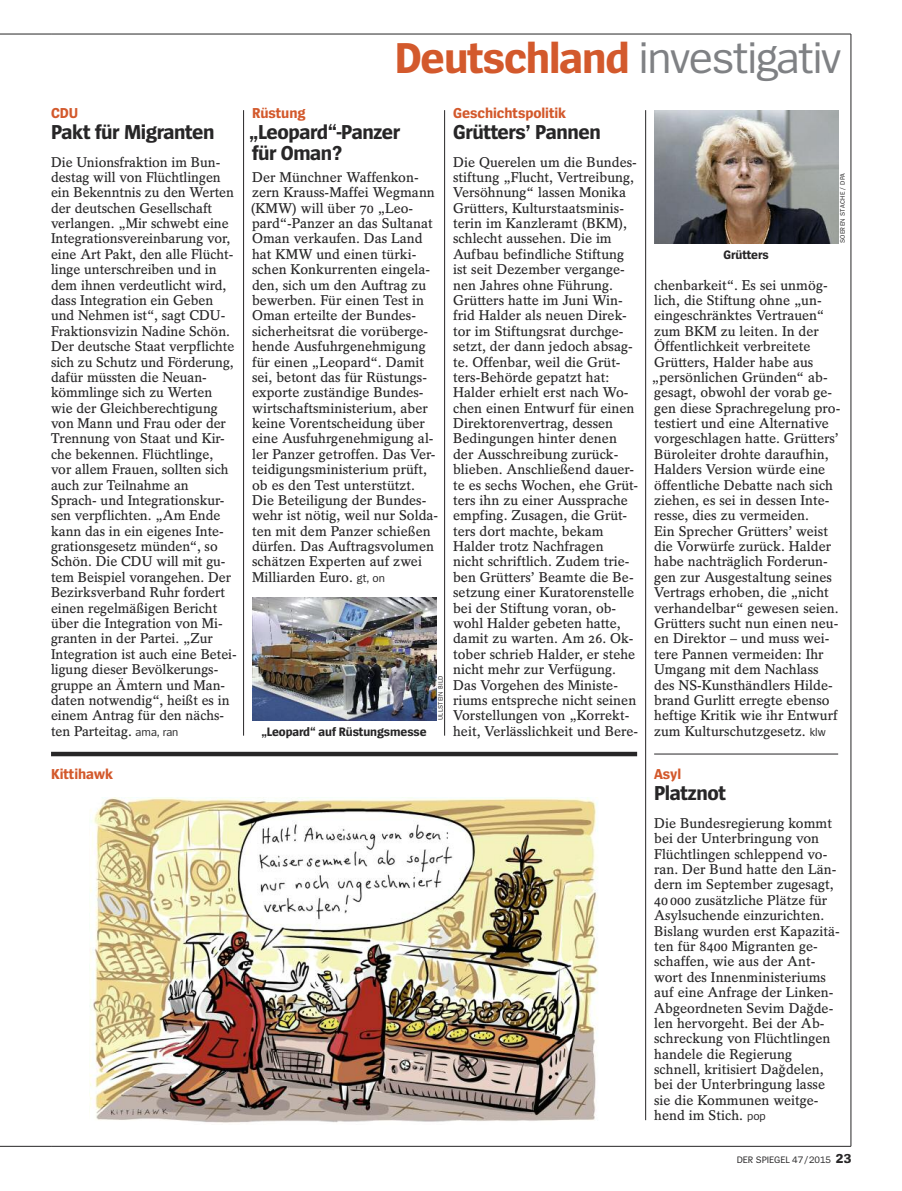
<style>
.page{position:relative;width:902px;height:1191px;background:#fff}
.page>*{position:absolute;margin:0;border:0;box-sizing:border-box;transform-origin:0 0}
.t1{font:45px "Spiegel Sans";letter-spacing:-.025em;color:#7f8184}
.t2{font:700 21px/21px "Spiegel Sans";letter-spacing:-.02em;color:#272627}
.t3{font:700 15px "Spiegel Sans";letter-spacing:-.005em;color:#d3592c}
.t4{font:600 14.1px/15.5px "Spiegel Serif";color:#272627}
.t5{font:700 12.75px "Spiegel Sans";letter-spacing:-.01em;color:#272627}
.t6{font:9.75px "Spiegel Sans";letter-spacing:-.005em;color:#272627}
.t7{font:6.75px "Spiegel Sans";letter-spacing:.05em;color:#272627}
.s1{font-family:"Spiegel Sans";font-weight:400;font-size:11.7px}
.s2{font-weight:700;color:#d3592c}
.s3{font-weight:700;font-size:13.5px}
</style>
<div class="page">
<hr style="left:51px;top:34px;width:799px;height:1px;background:#272627">
<hr style="left:0;top:34px;width:51px;height:1px;background:#272627">
<hr style="left:243px;top:110px;width:1px;height:625px;background:#272627">
<hr style="left:444px;top:110px;width:1px;height:625px;background:#272627">
<hr style="left:645px;top:110px;width:1px;height:1010px;background:#272627">
<hr style="left:850px;top:34px;width:1px;height:1112px;background:#272627">
<hr style="left:0;top:1146px;width:51px;height:1px;background:#272627">
<hr style="left:51px;top:1146px;width:799px;height:1px;background:#272627">
<hr style="left:51px;top:752px;width:586px;height:4px;background:#272627">
<hr style="left:654px;top:754px;width:184px;height:1px;background:#272627">
<img style="left:654px;top:110px;width:184px;height:133px">
<img style="left:252px;top:597px;width:184px;height:123px">
<img style="left:90px;top:797px;width:508px;height:326px">
<p class="t3" style="left:51px;top:108px;width:29px">CDU</p>
<h2 class="t2" style="left:51px;top:123px;width:165px">Pakt für Migranten</h2>
<p class="t4" style="left:51px;top:155px;width:187px">Die Unionsfraktion im Bun&shy;destag will von Flüchtlingen ein Bekenntnis zu den Werten der deutschen Gesellschaft verlangen. „Mir schwebt eine<br>Integrationsvereinbarung vor, eine Art Pakt, den alle Flücht&shy;linge unterschreiben und in dem ihnen verdeutlicht wird, dass Integration ein Geben und Nehmen ist“, sagt CDU-<br>Fraktionsvizin Nadine Schön.<br>Der deutsche Staat verpflichte sich zu Schutz und Förderung, dafür müssten die Neuan&shy;kömmlinge sich zu Werten wie der Gleichberechtigung von Mann und Frau oder der<br>Trennung von Staat und Kir&shy;che bekennen. Flüchtlinge, vor allem Frauen, sollten sich auch zur Teilnahme an<br>Sprach- und Integrationskur&shy;sen verpflichten. „Am Ende kann das in ein eigenes Inte&shy;grationsgesetz münden“, so<br>Schön. Die CDU will mit gu&shy;tem Beispiel vorangehen. Der<br>Bezirksverband Ruhr fordert einen regelmäßigen Bericht über die Integration von Mi&shy;granten in der Partei. „Zur<br>Integration ist auch eine Betei&shy;ligung dieser Bevölkerungs&shy;gruppe an Ämtern und Man&shy;daten notwendig“, heißt es in einem Antrag für den nächs&shy;ten Parteitag. <span class="s1">ama, ran</span></p>
<p class="t3" style="left:51px;top:769px;width:64px">Kittihawk</p>
<h1 class="t1" style="left:395px;top:41px;width:447px"><span class="s2">Deutschland</span> investigativ</h1>
<p class="t3" style="left:252px;top:108px;width:55px">Rüstung</p>
<h2 class="t2" style="left:249px;top:123px;width:152px">„Leopard“-Panzer für Oman?</h2>
<p class="t4" style="left:251px;top:171px;width:189px">Der Münchner Waffenkon&shy;zern Krauss-Maffei Wegmann (KMW) will über 70 „Leo&shy;pard“-Panzer an das Sultanat<br>Oman verkaufen. Das Land hat KMW und einen türki&shy;schen Konkurrenten eingela&shy;den, sich um den Auftrag zu bewerben. Für einen Test in<br>Oman erteilte der Bundes&shy;sicherheitsrat die vorüberge&shy;hende Ausfuhrgenehmigung für einen „Leopard“. Damit sei, betont das für Rüstungs&shy;exporte zuständige Bundes&shy;wirtschaftsministerium, aber keine Vorentscheidung über eine Ausfuhrgenehmigung al&shy;ler Panzer getroffen. Das Ver&shy;teidigungsministerium prüft, ob es den Test unterstützt.<br>Die Beteiligung der Bundes&shy;wehr ist nötig, weil nur Solda&shy;ten mit dem Panzer schießen dürfen. Das Auftragsvolumen schätzen Experten auf zwei<br>Milliarden Euro. <span class="s1">gt, on</span></p>
<p class="t5" style="left:261px;top:727px;width:167px">„Leopard“ auf Rüstungsmesse</p>
<p class="t7" style="left:438px;top:720px;width:47px;rotate:-90deg">ULLSTEIN BILD</p>
<p class="t3" style="left:453px;top:108px;width:115px">Geschichtspolitik</p>
<h2 class="t2" style="left:453px;top:123px;width:149px">Grütters’ Pannen</h2>
<p class="t4" style="left:453px;top:155px;width:187px">Die Querelen um die Bundes&shy;stiftung „Flucht, Vertreibung,<br>Versöhnung“ lassen Monika<br>Grütters, Kulturstaatsminis&shy;terin im Kanzleramt (BKM), schlecht aussehen. Die im<br>Aufbau befindliche Stiftung ist seit Dezember vergange&shy;nen Jahres ohne Führung.<br>Grütters hatte im Juni Win&shy;frid Halder als neuen Direk&shy;tor im Stiftungsrat durchge&shy;setzt, der dann jedoch absag&shy;te. Offenbar, weil die Grüt&shy;ters-Behörde gepatzt hat:<br>Halder erhielt erst nach Wo&shy;chen einen Entwurf für einen<br>Direktorenvertrag, dessen<br>Bedingungen hinter denen der Ausschreibung zurück&shy;blieben. Anschließend dauer&shy;te es sechs Wochen, ehe Grüt&shy;ters ihn zu einer Aussprache empfing. Zusagen, die Grüt&shy;ters dort machte, bekam<br>Halder trotz Nachfragen<br>nicht schriftlich. Zudem trie&shy;ben Grütters’ Beamte die Be&shy;setzung einer Kuratorenstelle bei der Stiftung voran, ob&shy;wohl Halder gebeten hatte, damit zu warten. Am 26. Ok&shy;tober schrieb Halder, er stehe nicht mehr zur Verfügung.<br>Das Vorgehen des Ministe&shy;riums entspreche nicht seinen<br>Vorstellungen von „Korrekt&shy;heit, Verlässlichkeit und Bere-</p>
<p class="t5" style="left:723px;top:250px;width:47px">Grütters</p>
<p class="t7" style="left:840px;top:243px;width:72px;rotate:-90deg">SOEREN STACHE / DPA</p>
<p class="t4" style="left:651px;top:278px;width:190px">chenbarkeit“. Es sei unmög&shy;lich, die Stiftung ohne „un&shy;eingeschränktes Vertrauen“ zum BKM zu leiten. In der<br>Öffentlichkeit verbreitete<br>Grütters, Halder habe aus „persönlichen Gründen“ ab&shy;gesagt, obwohl der vorab ge&shy;gen diese Sprachregelung pro&shy;testiert und eine Alternative vorgeschlagen hatte. Grütters’<br>Büroleiter drohte daraufhin,<br>Halders Version würde eine öffentliche Debatte nach sich ziehen, es sei in dessen Inte&shy;resse, dies zu vermeiden.<br>Ein Sprecher Grütters’ weist die Vorwürfe zurück. Halder habe nachträglich Forderun&shy;gen zur Ausgestaltung seines<br>Vertrags erhoben, die „nicht verhandelbar“ gewesen seien.<br>Grütters sucht nun einen neu&shy;en Direktor – und muss wei&shy;tere Pannen vermeiden: Ihr<br>Umgang mit dem Nachlass<br>des NS-Kunsthändlers Hilde&shy;brand Gurlitt erregte ebenso heftige Kritik wie ihr Entwurf zum Kulturschutzgesetz. <span class="s1">klw</span></p>
<p class="t3" style="left:654px;top:769px;width:28px">Asyl</p>
<h2 class="t2" style="left:654px;top:784px;width:73px">Platznot</h2>
<p class="t4" style="left:654px;top:817px;width:187px">Die Bundesregierung kommt bei der Unterbringung von<br>Flüchtlingen schleppend vo&shy;ran. Der Bund hatte den Län&shy;dern im September zugesagt,<br>40000 zusätzliche Plätze für<br>Asylsuchende einzurichten.<br>Bislang wurden erst Kapazitä&shy;ten für 8400 Migranten ge&shy;schaffen, wie aus der Ant&shy;wort des Innenministeriums auf eine Anfrage der Linken-<br>Abgeordneten Sevim Dağde&shy;len hervorgeht. Bei der Ab&shy;schreckung von Flüchtlingen handele die Regierung schnell, kritisiert Dağdelen, bei der Unterbringung lasse sie die Kommunen weitge&shy;hend im Stich. <span class="s1">pop</span></p>
<p class="t6" style="left:736px;top:1156px;width:116px">DER SPIEGEL 47/2015 <span class="s3">23</span></p>
</div>
